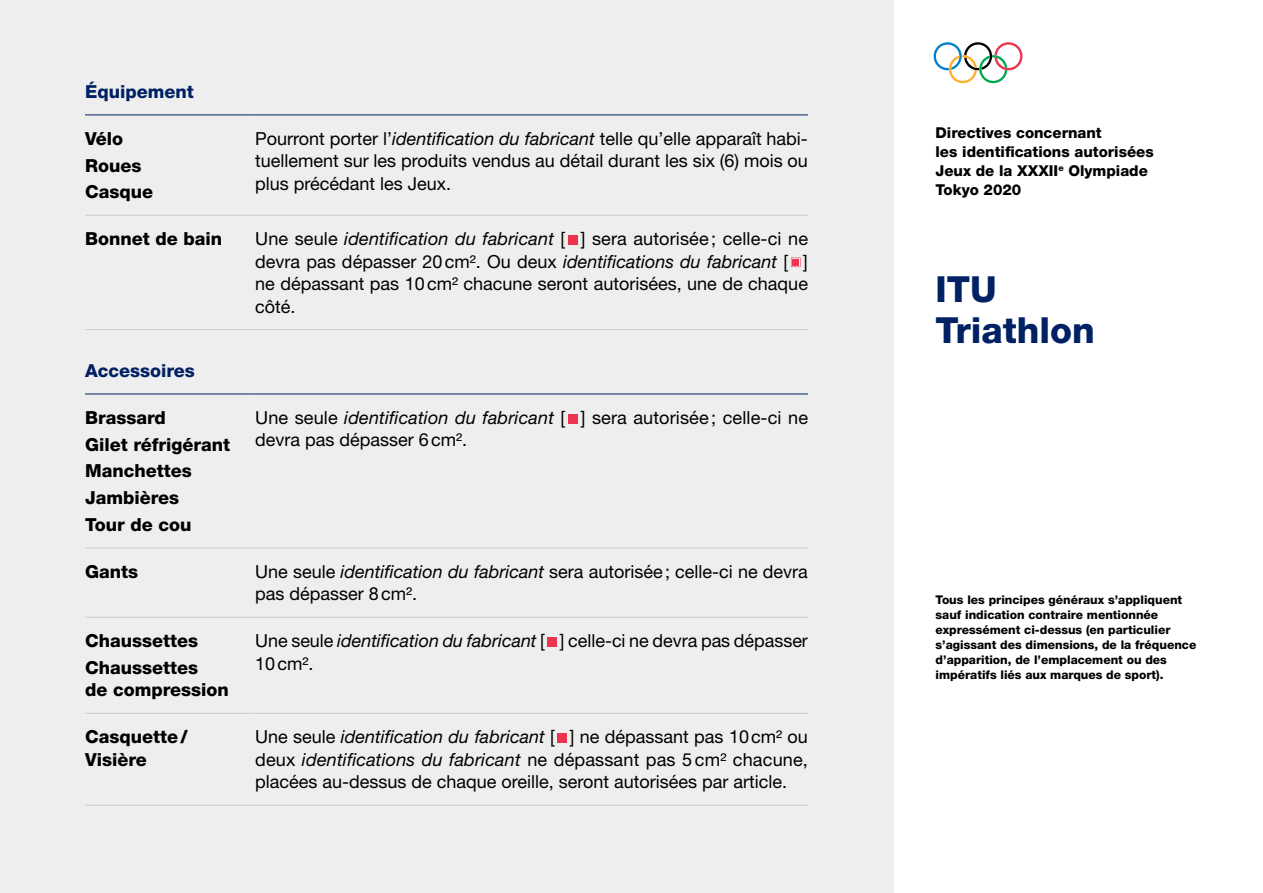
<style>
.page{position:relative;width:1263px;height:893px;background:#fff}
.page>*{position:absolute;margin:0;border:0;box-sizing:border-box;transform-origin:0 0}
.t1{font:800 36px/40.5px "Helvetica Neue LT Std";color:#002163}
.Table_Text{font:18px/22.5px "Helvetica Neue LT Std";color:#000;text-align:justify}
.Table_Tile{font:800 18px/22.5px "Helvetica Neue LT Std";color:#000}
.Table_Head{font:800 18px "Helvetica Neue LT Std";color:#002163}
.t2{font:800 15px/18.8px "Helvetica Neue LT Std";color:#000}
.Note{font:800 12px/15px "Helvetica Neue LT Std";color:#000}
.s1{font-style:italic}
</style>
<div class="page">
<div style="left:0;top:0;width:893px;height:893px;background:#eee"></div>
<svg style="left:934px;top:42px;width:88px;height:41px"></svg>
<hr style="left:85px;top:215px;width:170px;height:1px;background:#ccc">
<hr style="left:85px;top:329px;width:170px;height:1px;background:#ccc">
<hr style="left:255px;top:215px;width:553px;height:1px;background:#ccc">
<hr style="left:255px;top:329px;width:553px;height:1px;background:#ccc">
<hr style="left:85px;top:114px;width:170px;height:1px;background:#002163">
<hr style="left:255px;top:114px;width:553px;height:1px;background:#002163">
<div style="left:568px;top:235px;width:10px;height:10px;background:#ee334e"></div>
<svg style="left:791px;top:258px;width:9px;height:9px"></svg>
<div style="left:792px;top:259px;width:7px;height:7px;background:#ee334e"></div>
<hr style="left:85px;top:547px;width:170px;height:1px;background:#ccc">
<hr style="left:85px;top:617px;width:170px;height:1px;background:#ccc">
<hr style="left:85px;top:713px;width:170px;height:1px;background:#ccc">
<hr style="left:85px;top:805px;width:170px;height:1px;background:#ccc">
<hr style="left:255px;top:547px;width:553px;height:1px;background:#ccc">
<hr style="left:255px;top:617px;width:553px;height:1px;background:#ccc">
<hr style="left:255px;top:713px;width:553px;height:1px;background:#ccc">
<hr style="left:255px;top:805px;width:553px;height:1px;background:#ccc">
<hr style="left:85px;top:394px;width:170px;height:1px;background:#002163">
<hr style="left:255px;top:394px;width:553px;height:1px;background:#002163">
<div style="left:568px;top:414px;width:10px;height:9px;background:#ee334e"></div>
<div style="left:548px;top:637px;width:9px;height:10px;background:#ee334e"></div>
<div style="left:557px;top:733px;width:10px;height:10px;background:#ee334e"></div>
<p class="Table_Head" style="left:85px;top:81px;width:110px">Équipement</p>
<p class="Table_Tile" style="left:85px;top:127px;width:39px">Vélo</p>
<p class="Table_Tile" style="left:85px;top:154px;width:58px">Roues</p>
<p class="Table_Tile" style="left:85px;top:181px;width:70px">Casque</p>
<p class="Table_Text" style="left:255px;top:127px;width:554px">Pourront porter l’<span class="s1">identification du fabricant</span> telle qu’elle apparaît habi&shy;tuellement sur les produits vendus au détail durant les six (6) mois ou plus précédant les Jeux.</p>
<p class="Table_Tile" style="left:85px;top:227px;width:139px">Bonnet de bain</p>
<p class="Table_Text" style="left:255px;top:227px;width:554px">Une seule <span class="s1">identification du fabricant</span> [ ] sera autorisée; celle-ci ne devra pas dépasser 20cm2. Ou deux <span class="s1">identifications du fabricant</span> [ ] ne dépassant pas 10cm2 chacune seront autorisées, une de chaque côté.</p>
<p class="Table_Head" style="left:85px;top:360px;width:111px">Accessoires</p>
<p class="Table_Tile" style="left:85px;top:406px;width:82px">Brassard</p>
<p class="Table_Tile" style="left:85px;top:433px;width:147px">Gilet réfrigérant</p>
<p class="Table_Tile" style="left:85px;top:460px;width:108px">Manchettes</p>
<p class="Table_Tile" style="left:85px;top:486px;width:96px">Jambières</p>
<p class="Table_Tile" style="left:85px;top:513px;width:108px">Tour de cou</p>
<p class="Table_Text" style="left:255px;top:406px;width:554px">Une seule <span class="s1">identification du fabricant</span> [ ] sera autorisée; celle-ci ne devra pas dépasser 6cm2.</p>
<p class="Table_Tile" style="left:85px;top:560px;width:55px">Gants</p>
<p class="Table_Text" style="left:255px;top:560px;width:554px">Une seule <span class="s1">identification du fabricant</span> sera autorisée; celle-ci ne devra pas dépasser 8cm2.</p>
<p class="Table_Tile" style="left:85px;top:629px;width:115px">Chaussettes</p>
<p class="Table_Tile" style="left:85px;top:656px;width:145px">Chaussettes<br>de compression</p>
<p class="Table_Text" style="left:255px;top:629px;width:554px">Une seule <span class="s1">identification du fabricant</span> [ ] celle-ci ne devra pas dépasser<br>10cm2.</p>
<p class="Table_Tile" style="left:85px;top:725px;width:104px">Casquette/<br>Visière</p>
<p class="Table_Text" style="left:255px;top:725px;width:554px">Une seule <span class="s1">identification du fabricant</span> [ ] ne dépassant pas 10cm2 ou deux <span class="s1">identifications du fabricant</span> ne dépassant pas 5 cm2 chacune, placées au-dessus de chaque oreille, seront autorisées par article.</p>
<p class="t2" style="left:935px;top:124px;width:220px">Directives concernant<br>les identifications autorisées<br>Jeux de la XXXII<sup>e</sup> Olympiade<br>Tokyo 2020</p>
<h1 class="t1" style="left:935px;top:269px;width:161px">ITU<br>Triathlon</h1>
<p class="Note" style="left:935px;top:592px;width:262px">Tous les principes généraux s’appliquent sauf indication contraire mentionnée expressément ci-dessus (en particulier s’agissant des dimensions, de la fréquence d’apparition, de l’emplacement ou des impératifs liés aux marques de sport).</p>
</div>
